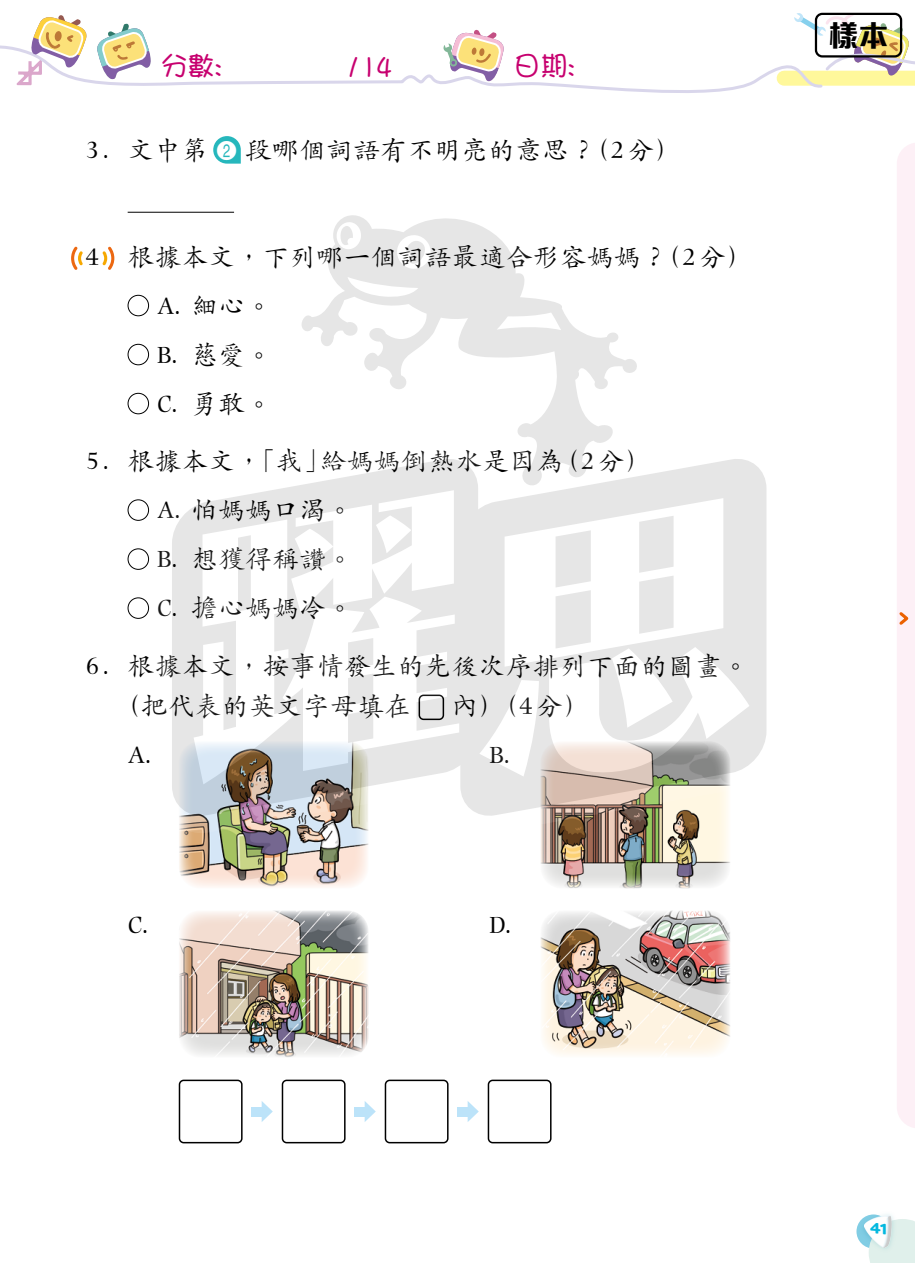
<style>
.page{position:relative;width:915px;height:1263px;background:#fff}
.page>*{position:absolute;margin:0;border:0;box-sizing:border-box;transform-origin:0 0}
.t1{font:800 30px "M Elle HK";color:#000}
.t2{font:500 27px/49.1px "EPH Kai HK";color:#000}
.t3{font:500 27px "M Young HK";color:#c7006f}
.s1{font-family:"No 160 Sanserif";font-weight:400;font-size:19.05px;color:#fff}
</style>
<div class="page">
<svg style="left:0;top:45px;width:793px;height:48px"></svg>
<svg style="left:96px;top:23px;width:56px;height:57px"></svg>
<svg style="left:16px;top:15px;width:72px;height:70px"></svg>
<svg style="left:443px;top:29px;width:61px;height:53px"></svg>
<svg style="left:793px;top:12px;width:121px;height:76px"></svg>
<img style="left:857px;top:1214px;width:36px;height:34px">
<img style="left:864px;top:1215px;width:27px;height:32px">
<div style="left:897px;top:143px;width:17px;height:985px;background:#fdf0f6"></div>
<svg style="left:213px;top:136px;width:28px;height:28px"></svg>
<hr style="left:128px;top:212px;width:106px;height:1px;background:#000">
<div style="left:128px;top:295px;width:21px;height:21px;border:1px solid #000;border-radius:50%"></div>
<div style="left:128px;top:344px;width:21px;height:21px;border:1px solid #000;border-radius:50%"></div>
<div style="left:128px;top:393px;width:21px;height:21px;border:1px solid #000;border-radius:50%"></div>
<div style="left:128px;top:499px;width:21px;height:22px;border:1px solid #000;border-radius:50%"></div>
<div style="left:128px;top:548px;width:21px;height:22px;border:1px solid #000;border-radius:50%"></div>
<div style="left:128px;top:597px;width:21px;height:22px;border:1px solid #000;border-radius:50%"></div>
<img style="left:179px;top:833px;width:189px;height:54px">
<img style="left:541px;top:833px;width:189px;height:55px">
<img style="left:179px;top:910px;width:189px;height:147px">
<img style="left:540px;top:910px;width:190px;height:145px">
<div style="left:179px;top:1079px;width:63px;height:64px;border:2px solid #000;border-radius:4px"></div>
<div style="left:281px;top:1079px;width:64px;height:64px;border:2px solid #000;border-radius:4px"></div>
<div style="left:384px;top:1079px;width:64px;height:64px;border:2px solid #000;border-radius:4px"></div>
<div style="left:487px;top:1079px;width:64px;height:64px;border:2px solid #000;border-radius:4px"></div>
<div style="left:251px;top:1107px;width:15px;height:9px;background:#bce3f9"></div>
<svg style="left:261px;top:1101px;width:12px;height:21px"></svg>
<div style="left:354px;top:1107px;width:15px;height:9px;background:#bce3f9"></div>
<svg style="left:364px;top:1101px;width:11px;height:21px"></svg>
<div style="left:457px;top:1107px;width:15px;height:9px;background:#bce3f9"></div>
<svg style="left:467px;top:1101px;width:11px;height:21px"></svg>
<svg style="left:71px;top:247px;width:43px;height:23px"></svg>
<img style="left:179px;top:486px;width:588px;height:347px">
<svg style="left:301px;top:215px;width:336px;height:241px"></svg>
<svg style="left:336px;top:221px;width:98px;height:76px"></svg>
<svg style="left:172px;top:459px;width:288px;height:360px"></svg>
<svg style="left:460px;top:456px;width:306px;height:363px;fill:#e6e6e6"></svg>
<svg style="left:193px;top:490px;width:266px;height:294px"></svg>
<svg style="left:479px;top:498px;width:270px;height:278px;fill:#e9e6e6"></svg>
<div style="left:814px;top:13px;width:87px;height:45px;border:2px solid #000;border-radius:6px"></div>
<svg style="left:868px;top:1219px;width:46px;height:44px"></svg>
<p class="t3" style="left:160px;top:53px;width:64px">分數:</p>
<p class="t3" style="left:513px;top:53px;width:64px">日期:</p>
<p class="t3" style="left:349px;top:53px;width:44px">/14</p>
<p class="t2" style="left:85px;top:124px;width:597px">3. 文中第 <span class="s1">2</span> 段哪個詞語有不明亮的意思？（2分）</p>
<p class="t2" style="left:157px;top:231px;width:597px;text-indent:-72px">4 根據本文，下列哪一個詞語最適合形容媽媽？（2分）<br>A. 細心。<br>B. 慈愛。<br>C. 勇敢。</p>
<p class="t2" style="left:157px;top:435px;width:496px;text-indent:-72px">5. 根據本文，「我」給媽媽倒熱水是因為（2分）<br>A. 怕媽媽口渴。<br>B. 想獲得稱讚。<br>C. 擔心媽媽冷。</p>
<p class="t2" style="left:114px;top:644px;width:636px;line-height:40.5px;text-indent:-29px">6. 根據本文，按事情發生的先後次序排列下面的圖畫。（把代表的英文字母填在</p>
<p class="t2" style="left:451px;top:680px;width:140px">內）（4分）</p>
<p class="t2" style="left:128px;top:729px;width:25px">A.</p>
<p class="t2" style="left:489px;top:729px;width:22px">B.</p>
<p class="t2" style="left:128px;top:898px;width:22px">C.</p>
<p class="t2" style="left:489px;top:898px;width:23px">D.</p>
<p class="t1" style="left:828px;top:21px;width:61px">樣本</p>
</div>
